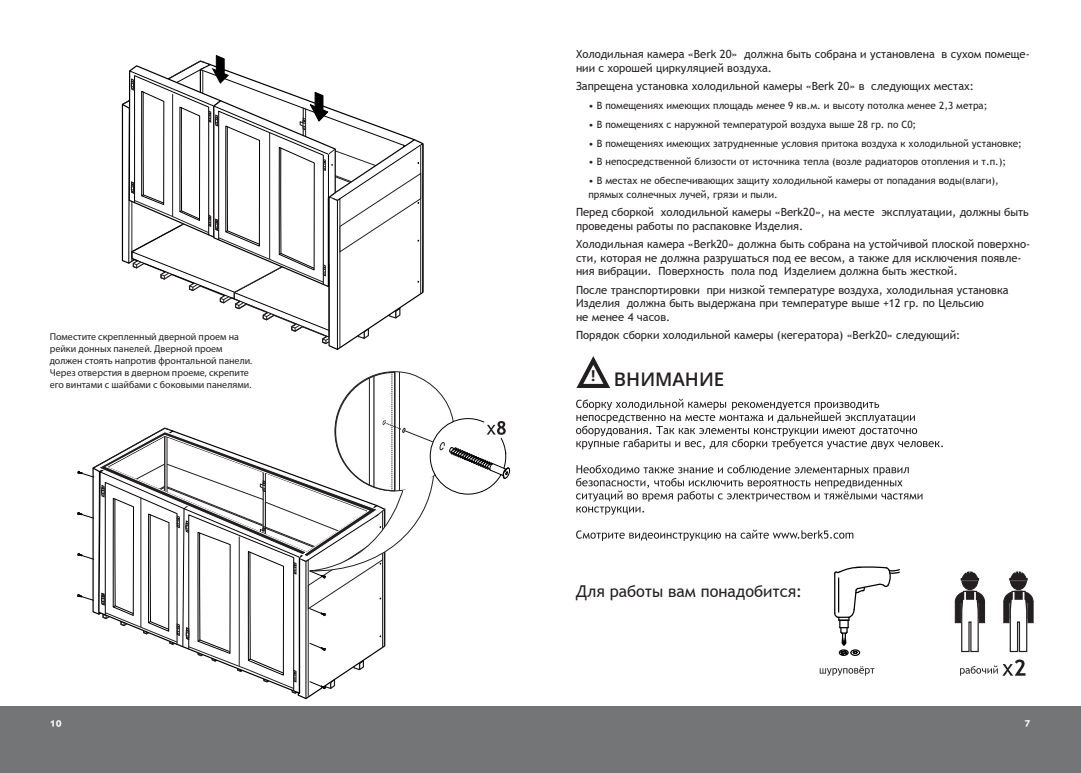
<style>
.page{position:relative;width:1081px;height:773px;background:#fff}
.page>*{position:absolute;margin:0;border:0;box-sizing:border-box;transform-origin:0 0}
.t1{font:600 18.75px "Open Sans";color:#231f20}
.t2{font:16.25px "Trebuchet MS";color:#231f20}
.t3{font:700 15px "Trebuchet MS";color:#fff}
.t4{font:700 15px "Open Sans";color:#231f20}
.t5{font:11.25px/13.5px "Trebuchet MS";color:#231f20}
.t6{font:10px/13.8px "Trebuchet MS";color:#231f20}
.t7{font:10px/12px "Myriad Pro";color:#231f20}
</style>
<div class="page">
<div style="left:0;top:706px;width:1081px;height:66px;background:#737577"></div>
<svg style="left:576px;top:356px;width:34px;height:32px"></svg>
<svg style="left:954px;top:571px;width:31px;height:81px"></svg>
<svg style="left:1003px;top:571px;width:31px;height:81px"></svg>
<svg style="left:820px;top:666px;width:54px;height:9px"></svg>
<svg style="left:834px;top:566px;width:66px;height:90px"></svg>
<div style="left:850px;top:649px;width:10px;height:7px;border:1px solid #000002;border-radius:50%"></div>
<svg style="left:960px;top:659px;width:65px;height:16px"></svg>
<svg style="left:77px;top:371px;width:433px;height:328px"></svg>
<svg style="left:576px;top:398px;width:367px;height:143px"></svg>
<svg style="left:121px;top:55px;width:303px;height:295px"></svg>
<svg style="left:97px;top:431px;width:282px;height:126px"></svg>
<p class="t7" style="left:50px;top:330px;width:204px">Поместите скрепленный дверной проем на рейки донных панелей. Дверной проем должен стоять напротив фронтальной панели.<br>Через отверстия в дверном проеме, скрепите его винтами с шайбами с боковыми панелями.</p>
<p class="t5" style="left:576px;top:47px;width:455px">Холодильная камера «Berk 20» должна быть собрана и установлена в сухом помеще&shy;нии с хорошей циркуляцией воздуха.</p>
<p class="t5" style="left:576px;top:79px;width:399px">Запрещена установка холодильной камеры «Berk 20» в следующих местах:</p>
<p class="t6" style="left:588px;top:98px;width:400px">• В помещениях имеющих площадь менее 9 кв.м. и высоту потолка менее 2,3 метра;</p>
<p class="t6" style="left:588px;top:117px;width:329px">• В помещениях с наружной температурой воздуха выше 28 гр. по С0;</p>
<p class="t6" style="left:588px;top:136px;width:435px">• В помещениях имеющих затрудненные условия притока воздуха к холодильной установке;</p>
<p class="t6" style="left:588px;top:155px;width:419px">• В непосредственной близости от источника тепла (возле радиаторов отопления и т.п.);</p>
<p class="t6" style="left:588px;top:173px;width:412px">• В местах не обеспечивающих защиту холодильной камеры от попадания воды(влаги), прямых солнечных лучей, грязи и пыли.</p>
<p class="t5" style="left:576px;top:205px;width:454px">Перед сборкой холодильной камеры «Berk20», на месте эксплуатации, должны быть проведены работы по распаковке Изделия.</p>
<p class="t5" style="left:576px;top:237px;width:456px">Холодильная камера «Berk20» должна быть собрана на устойчивой плоской поверхно&shy;сти, которая не должна разрушаться под ее весом, а также для исключения появле&shy;ния вибрации. Поверхность пола под Изделием должна быть жесткой.</p>
<p class="t5" style="left:576px;top:283px;width:434px">После транспортировки при низкой температуре воздуха, холодильная установка<br>Изделия должна быть выдержана при температуре выше +12 гр. по Цельсию<br>не менее 4 часов.</p>
<p class="t5" style="left:576px;top:328px;width:386px">Порядок сборки холодильной камеры (кегератора) «Berk20» следующий:</p>
<h3 class="t4" style="left:591px;top:365px;width:6px">!</h3>
<h1 class="t1" style="left:614px;top:366px;width:112px">ВНИМАНИЕ</h1>
<h2 class="t2" style="left:576px;top:581px;width:228px">Для работы вам понадобится:</h2>
<h3 class="t3" style="left:50px;top:716px;width:14px">1⁰</h3>
<h3 class="t3" style="left:1024px;top:716px;width:7px">⁷</h3>
</div>
